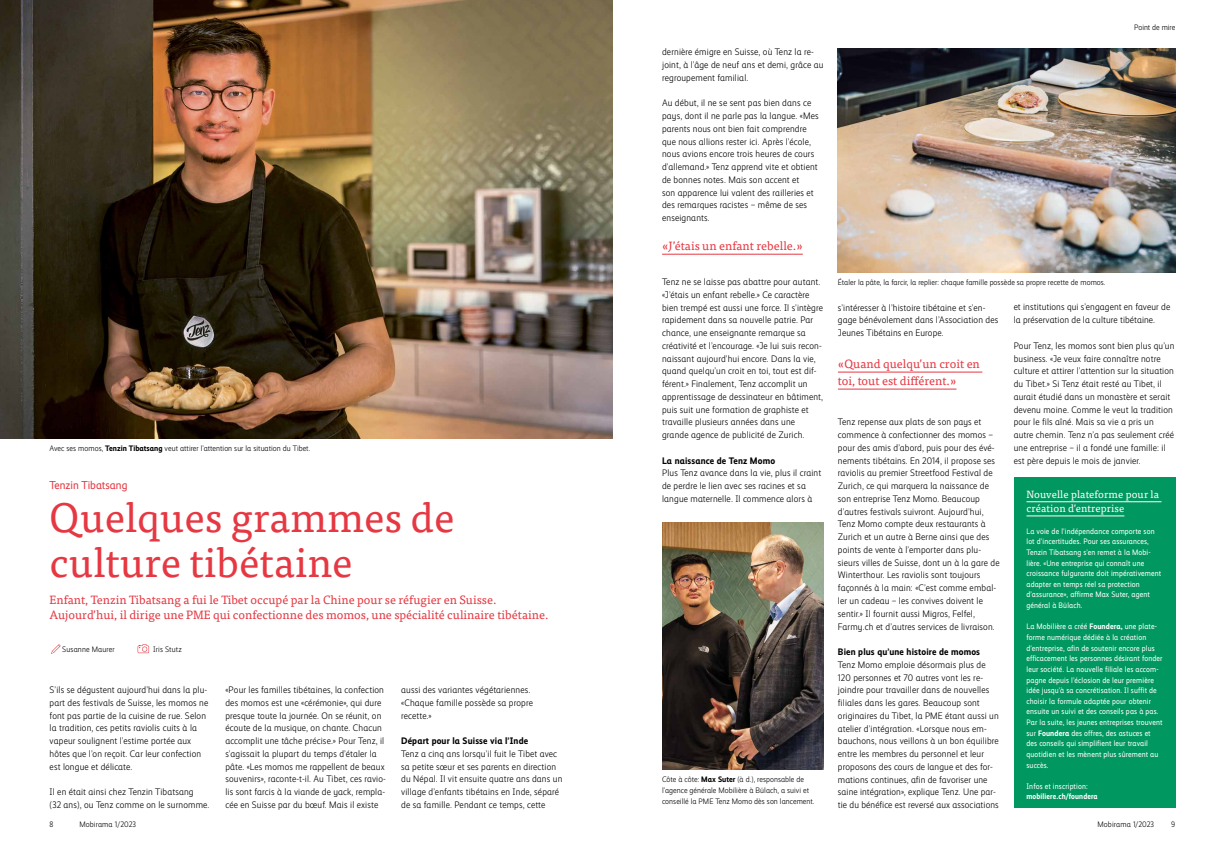
<style>
.page{position:relative;width:1225px;height:842px;background:#fff}
.page>*{position:absolute;margin:0;border:0;box-sizing:border-box;transform-origin:0 0}
.t1{font:41.1px/44.8px "Tisa Pro";color:#e63842}
.t2{font:12px/17px "Tisa Pro";color:#e63842}
.t3{font:11.5px "Mobiliar Realist";color:#e63842}
.t4{font:10.5px/14.2px "Tisa Pro";letter-spacing:.01em;color:#fff}
.t5{font:300 9.5px/12.8px "Mobiliar Realist";letter-spacing:.015em;color:#000}
.t6{font:700 9.5px "Mobiliar Realist";letter-spacing:.015em;color:#000}
.t7{font:8px/10.6px "Mobiliar Realist";letter-spacing:.015em;color:#fff}
.t8{font:300 8px/10.6px "Mobiliar Realist";letter-spacing:.005em;color:#000}
.t9{font:700 8px "Mobiliar Realist";letter-spacing:.015em;color:#fff;scale:.95 1}
.s1{font-weight:700}
</style>
<div class="page">
<img style="left:0;top:0;width:612px;height:438px">
<img style="left:662px;top:522px;width:161px;height:248px">
<img style="left:838px;top:48px;width:337px;height:224px">
<hr style="left:662px;top:254px;width:141px;height:1px;background:#e63842">
<hr style="left:838px;top:372px;width:144px;height:1px;background:#e63842">
<hr style="left:838px;top:389px;width:118px;height:1px;background:#e63842">
<div style="left:1013px;top:478px;width:162px;height:330px;background:#009760"></div>
<hr style="left:1026px;top:501px;width:135px;height:1px;background:#fff">
<hr style="left:1026px;top:516px;width:98px;height:1px;background:#fff">
<svg style="left:51px;top:644px;width:10px;height:10px"></svg>
<svg style="left:138px;top:644px;width:11px;height:9px"></svg>
<p class="t8" style="left:50px;top:443px;width:262px">Avec ses momos, <span class="s1">Tenzin Tibatsang</span> veut attirer l’attention sur la situation du Tibet.</p>
<p class="t3" style="left:50px;top:479px;width:79px">Tenzin Tibatsang</p>
<h1 class="t1" style="left:50px;top:492px;width:406px">Quelques grammes de culture tibétaine</h1>
<p class="t2" style="left:50px;top:591px;width:500px;line-height:15.6px">Enfant, Tenzin Tibatsang a fui le Tibet occupé par la Chine pour se réfugier en Suisse.<br>Aujourd’hui, il dirige une PME qui confectionne des momos, une spécialité culinaire tibétaine.</p>
<p class="t8" style="left:62px;top:644px;width:54px">Susanne Maurer</p>
<p class="t8" style="left:153px;top:644px;width:30px">Iris Stutz</p>
<p class="t5" style="left:50px;top:684px;width:160px">S’ils se dégustent aujourd’hui dans la plu&shy;part des festivals de Suisse, les momos ne font pas partie de la cuisine de rue. Selon la tradition, ces petits raviolis cuits à la vapeur soulignent l’estime portée aux hôtes que l’on reçoit. Car leur confection est longue et délicate.</p>
<p class="t5" style="left:50px;top:786px;width:161px">Il en était ainsi chez Tenzin Tibatsang<br>(32 ans), ou Tenz comme on le surnomme.</p>
<p class="t5" style="left:225px;top:684px;width:162px">«Pour les familles tibétaines, la confection des momos est une «cérémonie», qui dure presque toute la journée. On se réunit, on écoute de la musique, on chante. Chacun accomplit une tâche précise.» Pour Tenz, il s’agissait la plupart du temps d’étaler la pâte. «Les momos me rappellent de beaux souvenirs», raconte-t-il. Au Tibet, ces ravio&shy;lis sont farcis à la viande de yack, rempla&shy;cée en Suisse par du bœuf. Mais il existe</p>
<p class="t5" style="left:401px;top:684px;width:133px">aussi des variantes végétariennes. «Chaque famille possède sa propre recette.»</p>
<p class="t6" style="left:401px;top:735px;width:128px">Départ pour la Suisse via l’Inde</p>
<p class="t5" style="left:401px;top:747px;width:163px">Tenz a cinq ans lorsqu’il fuit le Tibet avec sa petite sœur et ses parents en direction du Népal. Il vit ensuite quatre ans dans un village d’enfants tibétains en Inde, séparé de sa famille. Pendant ce temps, cette</p>
<p class="t5" style="left:662px;top:46px;width:163px">dernière émigre en Suisse, où Tenz la re&shy;joint, à l’âge de neuf ans et demi, grâce au regroupement familial.</p>
<p class="t5" style="left:662px;top:97px;width:158px">Au début, il ne se sent pas bien dans ce pays, dont il ne parle pas la langue. «Mes parents nous ont bien fait comprendre que nous allions rester ici. Après l’école, nous avions encore trois heures de cours d’allemand.» Tenz apprend vite et obtient de bonnes notes. Mais son accent et<br>son apparence lui valent des railleries et des remarques racistes – même de ses enseignants.</p>
<p class="t2" style="left:662px;top:237px;width:142px">«J’étais un enfant rebelle.»</p>
<p class="t5" style="left:662px;top:275px;width:163px">Tenz ne se laisse pas abattre pour autant. «J’étais un enfant rebelle.» Ce caractère bien trempé est aussi une force. Il s’intègre rapidement dans sa nouvelle patrie. Par chance, une enseignante remarque sa créativité et l’encourage. «Je lui suis recon&shy;naissant aujourd’hui encore. Dans la vie, quand quelqu’un croit en toi, tout est dif&shy;férent.» Finalement, Tenz accomplit un apprentissage de dessinateur en bâtiment, puis suit une formation de graphiste et travaille plusieurs années dans une grande agence de publicité de Zurich.</p>
<p class="t6" style="left:662px;top:455px;width:115px">La naissance de Tenz Momo</p>
<p class="t5" style="left:662px;top:467px;width:161px">Plus Tenz avance dans la vie, plus il craint de perdre le lien avec ses racines et sa langue maternelle. Il commence alors à</p>
<p class="t8" style="left:662px;top:774px;width:154px">Côte à côte: <span class="s1">Max Suter</span> (à d.), responsable de l’agence générale Mobilière à Bülach, a suivi et conseillé la PME Tenz Momo dès son lancement.</p>
<p class="t8" style="left:1134px;top:22px;width:43px">Point de mire</p>
<p class="t8" style="left:838px;top:277px;width:269px">Étaler la pâte, la farcir, la replier: chaque famille possède sa propre recette de momos.</p>
<p class="t5" style="left:838px;top:301px;width:162px">s’intéresser à l’histoire tibétaine et s’en&shy;gage bénévolement dans l’Association des<br>Jeunes Tibétains en Europe.</p>
<p class="t2" style="left:838px;top:355px;width:143px">«Quand quelqu’un croit en toi, tout est différent.»</p>
<p class="t5" style="left:838px;top:416px;width:163px">Tenz repense aux plats de son pays et commence à confectionner des momos – pour des amis d’abord, puis pour des évé&shy;nements tibétains. En 2014, il propose ses raviolis au premier Streetfood Festival de Zurich, ce qui marquera la naissance de son entreprise Tenz Momo. Beaucoup d’autres festivals suivront. Aujourd’hui, Tenz Momo compte deux restaurants à Zurich et un autre à Berne ainsi que des points de vente à l’emporter dans plu&shy;sieurs villes de Suisse, dont un à la gare de Winterthour. Les raviolis sont toujours façonnés à la main: «C’est comme embal&shy;ler un cadeau – les convives doivent le sentir.» Il fournit aussi Migros, Felfel, Farmy.ch et d’autres services de livraison.</p>
<p class="t6" style="left:838px;top:646px;width:144px">Bien plus qu’une histoire de momos</p>
<p class="t5" style="left:838px;top:658px;width:162px">Tenz Momo emploie désormais plus de 120 personnes et 70 autres vont les re&shy;joindre pour travailler dans de nouvelles filiales dans les gares. Beaucoup sont originaires du Tibet, la PME étant aussi un atelier d’intégration. «Lorsque nous em&shy;bauchons, nous veillons à un bon équilibre entre les membres du personnel et leur proposons des cours de langue et des for&shy;mations continues, afin de favoriser une saine intégration», explique Tenz. Une par&shy;tie du bénéfice est reversé aux associations</p>
<p class="t5" style="left:1013px;top:301px;width:158px">et institutions qui s’engagent en faveur de la préservation de la culture tibétaine.</p>
<p class="t5" style="left:1013px;top:339px;width:162px">Pour Tenz, les momos sont bien plus qu’un business. «Je veux faire connaître notre culture et attirer l’attention sur la situation du Tibet.» Si Tenz était resté au Tibet, il aurait étudié dans un monastère et serait devenu moine. Comme le veut la tradition pour le fils aîné. Mais sa vie a pris un autre chemin. Tenz n’a pas seulement créé une entreprise – il a fondé une famille: il est père depuis le mois de janvier.</p>
<p class="t4" style="left:1026px;top:487px;width:134px">Nouvelle plateforme pour la création d’entreprise</p>
<p class="t7" style="left:1026px;top:526px;width:136px">La voie de l’indépendance comporte son lot d’incertitudes. Pour ses assurances, Tenzin Tibatsang s’en remet à la Mobi&shy;lière. «Une entreprise qui connaît une croissance fulgurante doit impérativement adapter en temps réel sa protection d’assurance», affirme Max Suter, agent général à Bülach.</p>
<p class="t7" style="left:1026px;top:621px;width:138px">La Mobilière a créé <span class="s1">Foundera,</span> une plate&shy;forme numérique dédiée à la création d’entreprise, afin de soutenir encore plus efficacement les personnes désirant fonder leur société. La nouvelle filiale les accom&shy;pagne depuis l’éclosion de leur première idée jusqu’à sa concrétisation. Il suffit de choisir la formule adaptée pour obtenir ensuite un suivi et des conseils pas à pas.<br>Par la suite, les jeunes entreprises trouvent sur <span class="s1">Foundera</span> des offres, des astuces et des conseils qui simplifient leur travail quotidien et les mènent plus sûrement au succès.</p>
<p class="t7" style="left:1026px;top:781px;width:63px">Infos et inscription:</p>
<p class="t9" style="left:1026px;top:792px;width:76px">mobiliere.ch/foundera</p>
<p class="t8" style="left:50px;top:819px;width:5px">8</p>
<p class="t8" style="left:79px;top:819px;width:58px">Mobirama 1/2023</p>
<p class="t8" style="left:1097px;top:819px;width:58px">Mobirama 1/2023</p>
<p class="t8" style="left:1171px;top:819px;width:6px">9</p>
</div>
